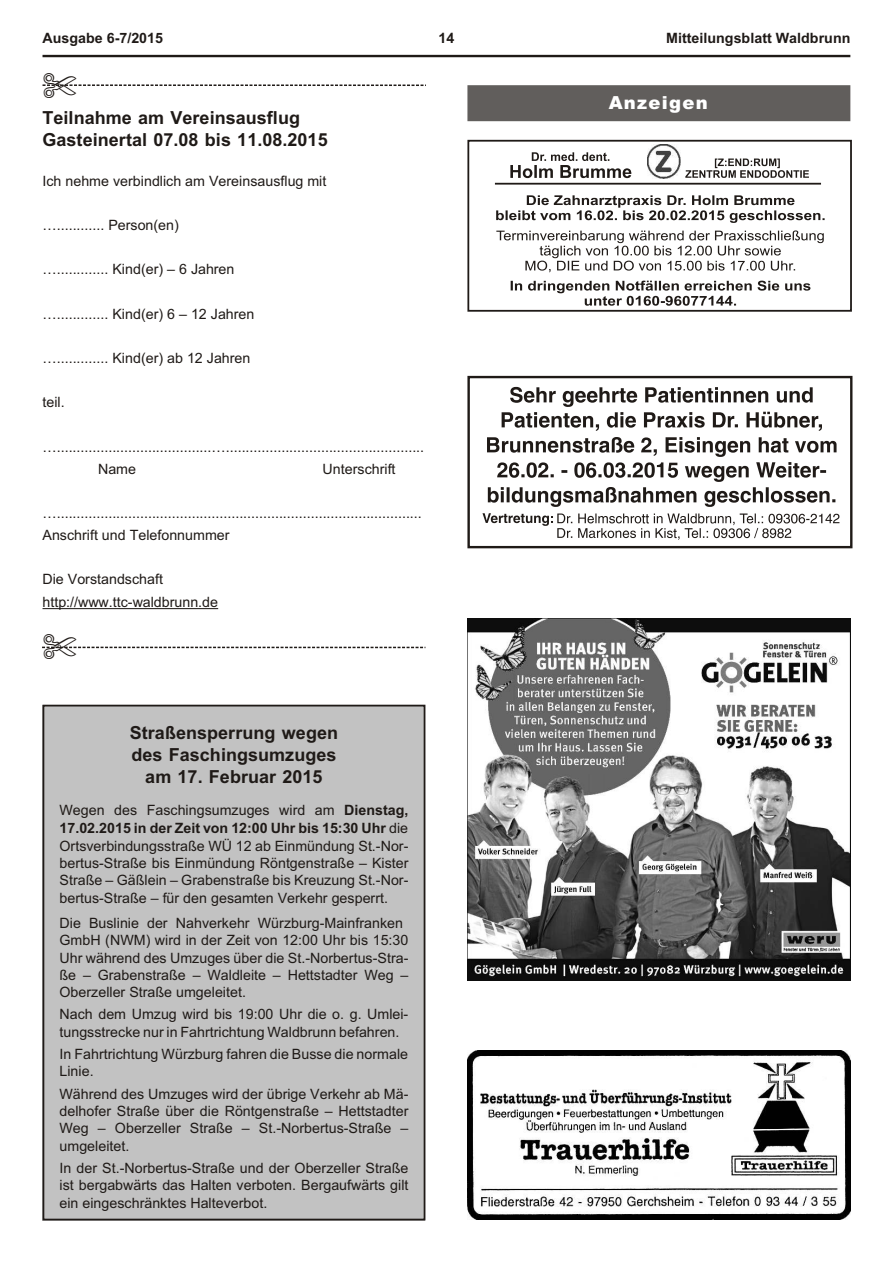
<style>
.page{position:relative;width:894px;height:1263px;background:#fff}
.page>*{position:absolute;margin:0;border:0;box-sizing:border-box;transform-origin:0 0}
.t1{font:700 18px/21.8px "Arial";color:#1f1a17}
.t2{font:900 18px "Arial";letter-spacing:.07em;color:#fff}
.t3{font:14.25px/17.4px "Arial";color:#1f1a17}
.t4{font:700 14.25px "Arial";letter-spacing:.005em;color:#1f1a17}
.s1{font-weight:700}
</style>
<div class="page">
<hr style="left:43px;top:608px;width:175px;height:1px;background:#1f1a17">
<div style="left:467px;top:85px;width:383px;height:36px;background:#615e5c"></div>
<hr style="left:43px;top:55px;width:807px;height:2px;background:#1f1a17">
<div style="left:43px;top:705px;width:382px;height:515px;background:#c2c2c2"></div>
<div style="left:43px;top:705px;width:382px;height:515px;border:2px solid #1f1a17"></div>
<div style="left:467px;top:140px;width:385px;height:172px;border:2px solid #1f1a17"></div>
<img style="left:648px;top:145px;width:33px;height:33px">
<svg style="left:685px;top:159px;width:124px;height:19px"></svg>
<svg style="left:496px;top:195px;width:329px;height:28px"></svg>
<svg style="left:511px;top:281px;width:299px;height:25px"></svg>
<svg style="left:496px;top:230px;width:328px;height:42px"></svg>
<svg style="left:510px;top:152px;width:121px;height:26px"></svg>
<hr style="left:495px;top:183px;width:326px;height:2px;background:#1f1a17">
<div style="left:467px;top:376px;width:386px;height:172px;border:2px solid #1f1a17"></div>
<svg style="left:487px;top:387px;width:350px;height:120px"></svg>
<svg style="left:483px;top:513px;width:356px;height:27px"></svg>
<img style="left:467px;top:1050px;width:383px;height:169px">
<img style="left:467px;top:619px;width:383px;height:361px">
<svg style="left:43px;top:84px;width:383px;height:2px"></svg>
<svg style="left:42px;top:646px;width:383px;height:3px"></svg>
<p class="t4" style="left:43px;top:32px;width:122px">Ausgabe 6-7/2015</p>
<p class="t4" style="left:439px;top:32px;width:17px">14</p>
<p class="t4" style="left:666px;top:32px;width:186px">Mitteilungsblatt Waldbrunn</p>
<p class="t1" style="left:43px;top:109px;width:287px">Teil nah me am Ver eins aus flug<br>Gast ei ner tal 07.08 bis 11.08.2015</p>
<p class="t3" style="left:43px;top:173px;width:285px">Ich neh me ver bind lich am Ver eins aus flug mit</p>
<p class="t3" style="left:43px;top:218px;width:138px">…............ Per son(en)</p>
<p class="t3" style="left:43px;top:262px;width:193px">…............. Kind(er) – 6 Jah ren</p>
<p class="t3" style="left:43px;top:306px;width:213px">…............. Kind(er) 6 – 12 Jah ren</p>
<p class="t3" style="left:43px;top:351px;width:209px">…............. Kind(er) ab 12 Jah ren</p>
<p class="t3" style="left:43px;top:395px;width:24px">teil.</p>
<p class="t3" style="left:98px;top:437px;width:328px;line-height:22.2px;text-indent:-56px">….......................................…..................................................<br>Name</p>
<p class="t3" style="left:323px;top:461px;width:75px">Un ter schrift</p>
<p class="t3" style="left:43px;top:503px;width:381px;line-height:22.2px">…............................................................................................<br>An schrift und Te le fon num mer</p>
<p class="t3" style="left:43px;top:570px;width:177px;line-height:22.2px">Die Vor stand schaft http://www.ttc-wald brunn.de</p>
<p class="t1" style="left:130px;top:724px;width:210px;text-align:center">Stra ßen sper rung we gen des Fa schings um zu ges am 17. Fe bru ar 2015</p>
<p class="t3" style="left:60px;top:803px;width:350px;text-align:justify">We gen des Fa schings um zu ges wird am <span class="s1">Diens tag, 17.02.2015 in der Zeit von 12:00 Uhr bis 15:30 Uhr</span> die Orts ver bin dungs stra ße WÜ 12 ab Ein mün dung St.-Nor - ber tus-Stra ße bis Ein mün dung Rönt gen stra ße – Kis ter Stra ße – Gäß lein – Gra ben stra ße bis Kreu zung St.-Nor - ber tus-Stra ße – für den ge sam ten Ver kehr ge sperrt.</p>
<p class="t3" style="left:60px;top:915px;width:350px">Die Bus li nie der Nah ver kehr Würz burg-Main fran ken GmbH (NWM) wird in der Zeit von 12:00 Uhr bis 15:30<br>Uhr wäh rend des Um zu ges über die St.-Nor ber tus-Stra - ße – Gra ben stra ße – Wald lei te – Hett stad ter Weg – Ober zel ler Straße umgeleitet.</p>
<p class="t3" style="left:60px;top:1007px;width:350px">Nach dem Um zug wird bis 19:00 Uhr die o. g. Um lei - tungs stre cke nur in Fahrt rich tung Wald brunn be fah ren.</p>
<p class="t3" style="left:60px;top:1047px;width:350px">In Fahrt rich tung Würz burg fah ren die Bus se die nor ma le<br>Li nie.</p>
<p class="t3" style="left:60px;top:1086px;width:350px;text-align:justify">Wäh rend des Um zu ges wird der übri ge Ver kehr ab Mä - del ho fer Stra ße über die Rönt gen stra ße – Hett stad ter Weg – Ober zel ler Stra ße – St.-Nor ber tus-Stra ße – umgeleitet.</p>
<p class="t3" style="left:60px;top:1161px;width:350px;text-align:justify">In der St.-Nor ber tus-Stra ße und der Ober zel ler Stra ße ist berg ab wärts das Hal ten ver bo ten. Berg auf wärts gilt ein ein ge schränk tes Halteverbot.</p>
<p class="t2" style="left:609px;top:96px;width:101px">Anzeigen</p>
</div>
